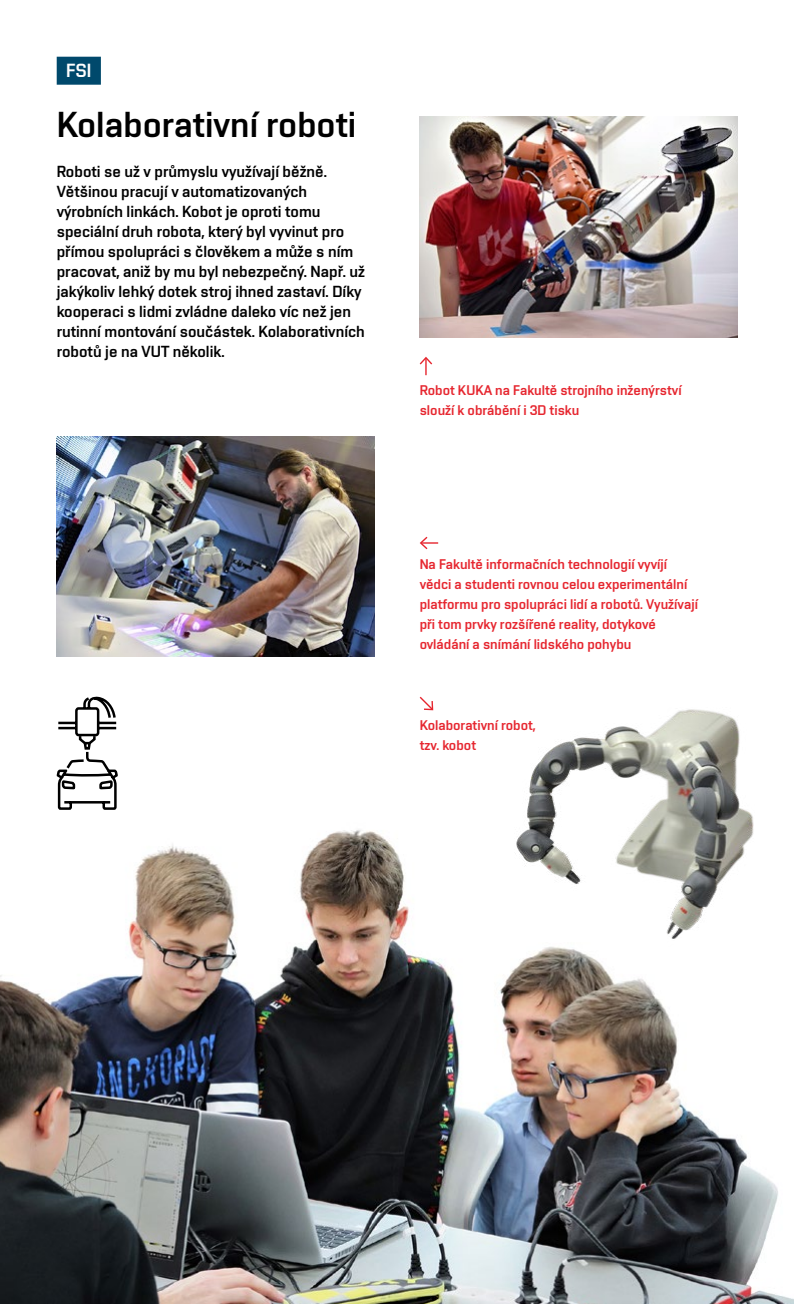
<style>
.page{position:relative;width:794px;height:1304px;background:#fff}
.page>*{position:absolute;margin:0;border:0;box-sizing:border-box;transform-origin:0 0}
.t1{font:36px "Vafle VUT";color:#000}
.t2{font:19px "Vafle VUT";color:#fff}
.t3{font:16px/20px "Vafle VUT";color:#000}
.t4{font:14px/20px "Vafle VUT";color:#e6262f}
</style>
<div class="page">
<img style="left:0;top:830px;width:794px;height:474px">
<img style="left:509px;top:709px;width:267px;height:248px">
<div style="left:57px;top:57px;width:44px;height:28px;background:#00496c"></div>
<img style="left:420px;top:117px;width:317px;height:220px">
<img style="left:57px;top:437px;width:317px;height:220px">
<svg style="left:419px;top:356px;width:14px;height:19px"></svg>
<svg style="left:420px;top:536px;width:18px;height:14px"></svg>
<svg style="left:56px;top:696px;width:62px;height:114px"></svg>
<svg style="left:419px;top:696px;width:15px;height:15px"></svg>
<p class="t2" style="left:66px;top:59px;width:27px">FSI</p>
<h1 class="t1" style="left:57px;top:103px;width:301px">Kolaborativní roboti</h1>
<p class="t3" style="left:57px;top:161px;width:310px">Roboti se už v průmyslu využívají běžně.<br>Většinou pracují v automatizovaných výrobních linkách. Kobot je oproti tomu speciální druh robota, který byl vyvinut pro přímou spolupráci s člověkem a může s ním pracovat, aniž by mu byl nebezpečný. Např. už jakýkoliv lehký dotek stroj ihned zastaví. Díky kooperaci s lidmi zvládne daleko víc než jen rutinní montování součástek. Kolaborativních robotů je na VUT několik.</p>
<p class="t4" style="left:420px;top:380px;width:263px">Robot KUKA na Fakultě strojního inženýrství slouží k obrábění i 3D tisku</p>
<p class="t4" style="left:420px;top:554px;width:280px">Na Fakultě informačních technologií vyvíjí vědci a studenti rovnou celou experimentální platformu pro spolupráci lidí a robotů. Využívají při tom prvky rozšířené reality, dotykové ovládání a snímání lidského pohybu</p>
<p class="t4" style="left:420px;top:715px;width:118px">Kolaborativní robot, tzv. kobot</p>
</div>
